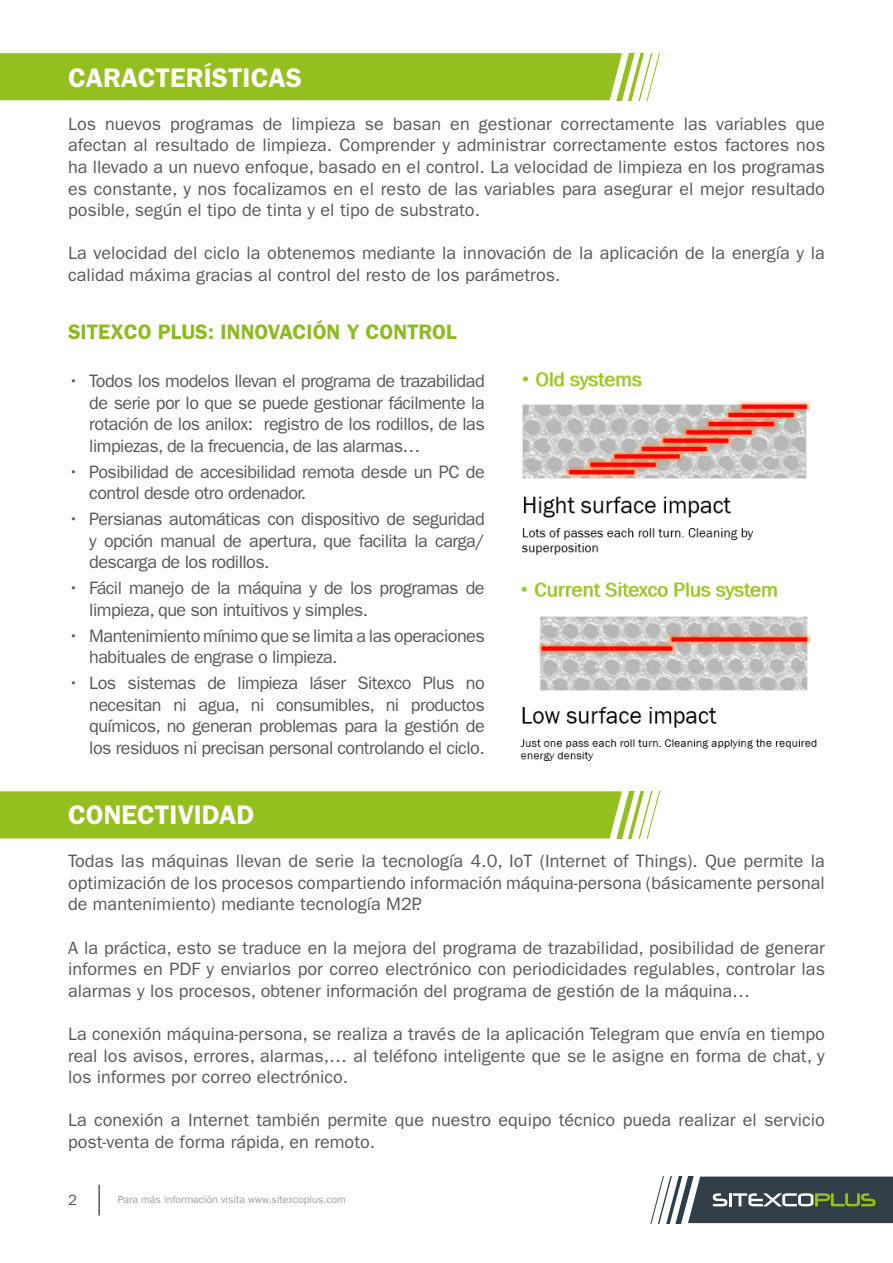
<style>
.page{position:relative;width:893px;height:1263px;background:#fff}
.page>*{position:absolute;margin:0;border:0;box-sizing:border-box;transform-origin:0 0}
.t1{font:600 27px "ITC Franklin Gothic Std";color:#fff}
.t2{font:600 21px "ITC Franklin Gothic Std";color:#8cba1f}
.t3{font:18px/21.6px "ITC Franklin Gothic Std";color:#575756;text-align:justify}
.t4{font:18px/21.6px "ITC Franklin Gothic Std";letter-spacing:-.03em;color:#575756}
.t5{font:15px "ITC Franklin Gothic Std";color:#575756}
.t6{font:10.5px "ITC Franklin Gothic Std";color:#9d9d9c}
</style>
<div class="page">
<hr style="left:98px;top:1185px;width:2px;height:30px;background:#575756">
<svg style="left:650px;top:1176px;width:243px;height:47px"></svg>
<svg style="left:0;top:53px;width:660px;height:47px;background:#99c22a"></svg>
<svg style="left:0;top:791px;width:661px;height:47px;background:#9ac22b"></svg>
<img style="left:521px;top:372px;width:291px;height:183px">
<img style="left:520px;top:582px;width:297px;height:179px">
<h1 class="t1" style="left:68px;top:61px;width:235px">CARACTERÍSTICAS</h1>
<p class="t3" style="left:68px;top:113px;width:758px">Los nuevos programas de limpieza se basan en gestionar correctamente las variables que afectan al resultado de limpieza. Comprender y administrar correctamente estos factores nos ha llevado a un nuevo enfoque, basado en el control. La velocidad de limpieza en los programas es constante, y nos focalizamos en el resto de las variables para asegurar el mejor resultado posible, según el tipo de tinta y el tipo de substrato.</p>
<p class="t3" style="left:68px;top:243px;width:758px">La velocidad del ciclo la obtenemos mediante la innovación de la aplicación de la energía y la calidad máxima gracias al control del resto de los parámetros.</p>
<p class="t2" style="left:68px;top:320px;width:390px">SITEXCO PLUS: INNOVACIÓN Y CONTROL</p>
<p class="t3" style="left:89px;top:370px;width:397px;text-indent:-21px">• Todos los modelos llevan el programa de trazabilidad de serie por lo que se puede gestionar fácilmente la rotación de los anilox: registro de los rodillos, de las limpiezas, de la frecuencia, de las alarmas…</p>
<p class="t4" style="left:89px;top:461px;width:397px;text-indent:-21px">• Posibilidad de accesibilidad remota desde un PC de control desde otro ordenador.</p>
<p class="t3" style="left:89px;top:508px;width:397px;text-indent:-21px">• Persianas automáticas con dispositivo de seguridad y opción manual de apertura, que facilita la carga/ descarga de los rodillos.</p>
<p class="t4" style="left:89px;top:577px;width:397px;text-indent:-21px">• Fácil manejo de la máquina y de los programas de limpieza, que son intuitivos y simples.</p>
<p class="t4" style="left:89px;top:625px;width:397px;text-indent:-21px">• Mantenimiento mínimo que se limita a las operaciones habituales de engrase o limpieza.</p>
<p class="t3" style="left:89px;top:672px;width:397px;text-indent:-21px">• Los sistemas de limpieza láser Sitexco Plus no necesitan ni agua, ni consumibles, ni productos químicos, no generan problemas para la gestión de los residuos ni precisan personal controlando el ciclo.</p>
<h1 class="t1" style="left:68px;top:799px;width:188px">CONECTIVIDAD</h1>
<p class="t3" style="left:68px;top:850px;width:758px">Todas las máquinas llevan de serie la tecnología 4.0, IoT (Internet of Things). Que permite la optimización de los procesos compartiendo información máquina-persona (básicamente personal de mantenimiento) mediante tecnología M2P.</p>
<p class="t3" style="left:68px;top:937px;width:758px">A la práctica, esto se traduce en la mejora del programa de trazabilidad, posibilidad de generar informes en PDF y enviarlos por correo electrónico con periodicidades regulables, controlar las alarmas y los procesos, obtener información del programa de gestión de la máquina…</p>
<p class="t3" style="left:68px;top:1023px;width:758px">La conexión máquina-persona, se realiza a través de la aplicación Telegram que envía en tiempo real los avisos, errores, alarmas,… al teléfono inteligente que se le asigne en forma de chat, y los informes por correo electrónico.</p>
<p class="t3" style="left:68px;top:1110px;width:758px">La conexión a Internet también permite que nuestro equipo técnico pueda realizar el servicio post-venta de forma rápida, en remoto.</p>
<p class="t5" style="left:68px;top:1191px;width:10px">2</p>
<p class="t6" style="left:118px;top:1194px;width:229px">Para más información visita www.sitexcoplus.com</p>
</div>
